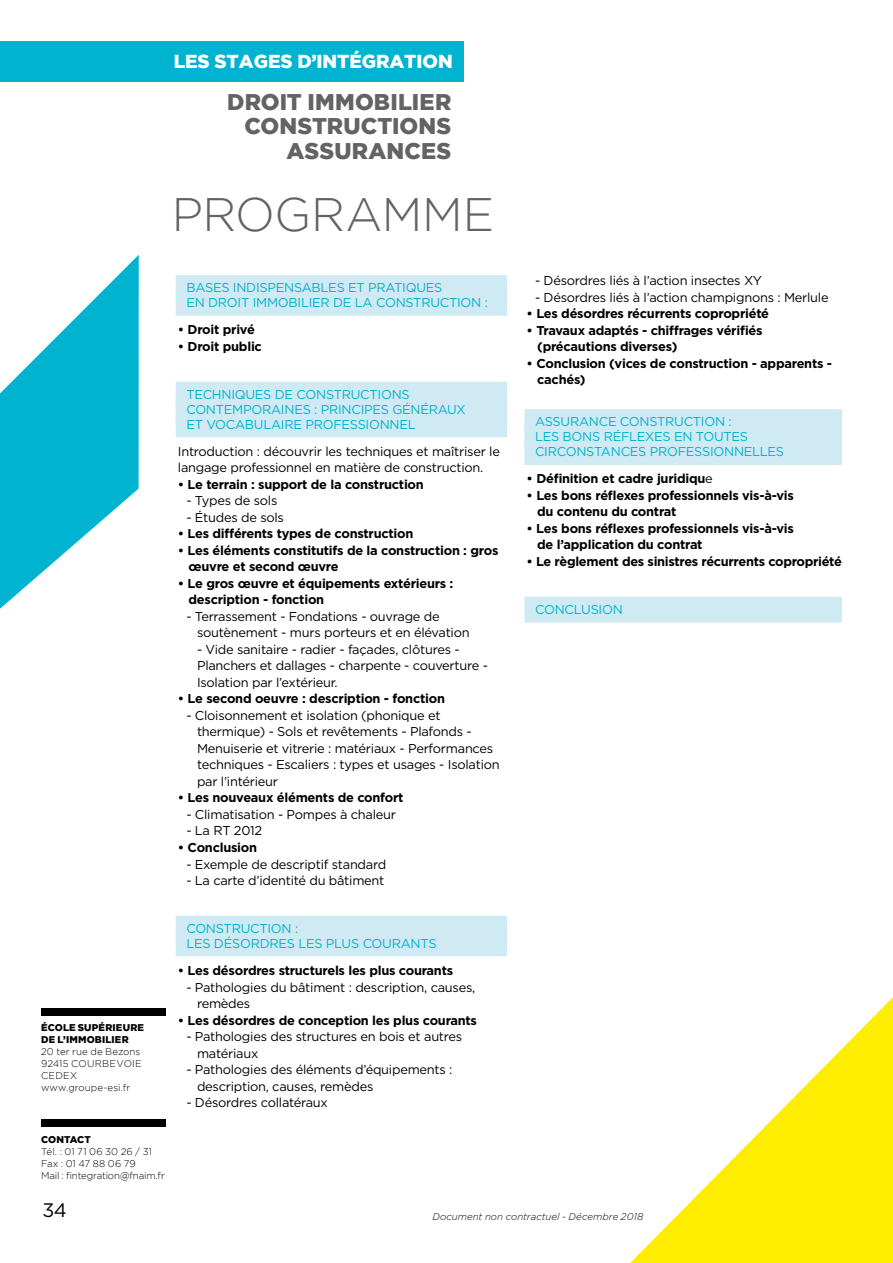
<style>
.page{position:relative;width:893px;height:1263px;background:#fff}
.page>*{position:absolute;margin:0;border:0;box-sizing:border-box;transform-origin:0 0}
.t1{font:300 46.8px "Gotham";letter-spacing:-.01em;color:#646363}
.t2{font:900 22.65px/24.5px "Gotham";letter-spacing:.005em;color:#646363;text-align:right}
.t3{font:19.5px "Gotham";color:#000}
.t4{font:900 18.75px "Gotham";letter-spacing:-.005em;color:#fff}
.t5{font:12.9px/16.5px "Gotham";letter-spacing:-.02em;color:#000}
.t6{font:700 12.9px/16.5px "Gotham";letter-spacing:-.02em;color:#000}
.t7{font:12.9px/15px "Gotham";letter-spacing:-.02em;color:#00b3d0}
.t8{font:300 9.75px/12px "Gotham";letter-spacing:-.015em;color:#000}
.t9{font:300 9.75px/12px "Gotham";letter-spacing:.005em;color:#000}
.t10{font:italic 300 9.75px "Gotham";color:#000}
.t11{font:900 9.75px/12px "Gotham";letter-spacing:.015em;color:#000}
.t12{font:900 9.75px "Gotham";letter-spacing:-.005em;color:#000}
.s1{font-weight:400}
</style>
<div class="page">
<svg style="left:630px;top:997px;width:263px;height:266px"></svg>
<svg style="left:0;top:255px;width:139px;height:354px;fill:#00b3d0"></svg>
<div style="left:0;top:42px;width:464px;height:40px;background:#00b3d0"></div>
<div style="left:41px;top:1008px;width:124px;height:7px;background:#000"></div>
<div style="left:41px;top:1119px;width:124px;height:8px;background:#000"></div>
<div style="left:524px;top:409px;width:318px;height:26px;background:#cfeaf3"></div>
<div style="left:524px;top:424px;width:318px;height:26px;background:#cfeaf3"></div>
<div style="left:524px;top:439px;width:318px;height:26px;background:#cfeaf3"></div>
<div style="left:524px;top:597px;width:318px;height:25px;background:#cfeaf3"></div>
<div style="left:176px;top:275px;width:331px;height:26px;background:#cfeaf3"></div>
<div style="left:176px;top:290px;width:331px;height:26px;background:#cfeaf3"></div>
<div style="left:176px;top:382px;width:331px;height:25px;background:#cfeaf3"></div>
<div style="left:176px;top:397px;width:331px;height:25px;background:#cfeaf3"></div>
<div style="left:176px;top:412px;width:331px;height:25px;background:#cfeaf3"></div>
<div style="left:176px;top:916px;width:331px;height:25px;background:#cfeaf3"></div>
<div style="left:176px;top:931px;width:331px;height:25px;background:#cfeaf3"></div>
<h3 class="t4" style="left:174px;top:50px;width:280px">LES STAGES D’INTÉGRATION</h3>
<h2 class="t2" style="left:227px;top:89px;width:226px">DROIT IMMOBILIER<br>CONSTRUCTIONS<br>ASSURANCES</h2>
<h1 class="t1" style="left:172px;top:189px;width:324px">PROGRAMME</h1>
<p class="t11" style="left:41px;top:1021px;width:104px">ÉCOLE SUPÉRIEURE<br>DE L’IMMOBILIER</p>
<p class="t9" style="left:41px;top:1046px;width:102px">20 ter rue de Bezons<br>92415 COURBEVOIE<br>CEDEX www.groupe-esi.fr</p>
<p class="t12" style="left:41px;top:1133px;width:51px">CONTACT</p>
<p class="t8" style="left:41px;top:1145px;width:125px">Tél. : 01 71 06 30 26 / 31<br>Fax : 01 47 88 06 79<br>Mail : fintegration@fnaim.fr</p>
<p class="t7" style="left:186px;top:280px;width:303px">BASES INDISPENSABLES ET PRATIQUES<br>EN DROIT IMMOBILIER DE LA CONSTRUCTION :</p>
<p class="t6" style="left:178px;top:321px;width:79px">• Droit privé</p>
<p class="t6" style="left:178px;top:338px;width:86px">• Droit public</p>
<p class="t7" style="left:186px;top:386px;width:281px">TECHNIQUES DE CONSTRUCTIONS<br>CONTEMPORAINES : PRINCIPES GÉNÉRAUX<br>ET VOCABULAIRE PROFESSIONNEL</p>
<p class="t5" style="left:178px;top:443px;width:324px">Introduction : découvrir les techniques et maîtriser le langage professionnel en matière de construction.</p>
<p class="t6" style="left:178px;top:476px;width:247px">• Le terrain : support de la construction</p>
<p class="t5" style="left:186px;top:492px;width:92px">- Types de sols</p>
<p class="t5" style="left:186px;top:509px;width:99px">- Études de sols</p>
<p class="t6" style="left:178px;top:525px;width:237px">• Les différents types de construction</p>
<p class="t6" style="left:189px;top:542px;width:311px;text-indent:-11px">• Les éléments constitutifs de la construction : gros œuvre et second œuvre</p>
<p class="t6" style="left:189px;top:575px;width:266px;text-indent:-11px">• Le gros œuvre et équipements extérieurs : description - fonction</p>
<p class="t5" style="left:197px;top:608px;width:274px;text-indent:-11px">- Terrassement - Fondations - ouvrage de soutènement - murs porteurs et en élévation</p>
<p class="t5" style="left:197px;top:641px;width:292px">- Vide sanitaire - radier - façades, clôtures -<br>Planchers et dallages - charpente - couverture -<br>Isolation par l’extérieur.</p>
<p class="t6" style="left:178px;top:690px;width:269px">• Le second oeuvre : description - fonction</p>
<p class="t5" style="left:197px;top:707px;width:304px;text-indent:-11px">- Cloisonnement et isolation (phonique et thermique) - Sols et revêtements - Plafonds - Menuiserie et vitrerie : matériaux - Performances techniques - Escaliers : types et usages - Isolation par l’intérieur</p>
<p class="t6" style="left:178px;top:789px;width:227px">• Les nouveaux éléments de confort</p>
<p class="t5" style="left:186px;top:806px;width:211px">- Climatisation - Pompes à chaleur</p>
<p class="t5" style="left:186px;top:822px;width:77px">- La RT 2012</p>
<p class="t6" style="left:178px;top:839px;width:81px">• Conclusion</p>
<p class="t5" style="left:186px;top:855px;width:201px">- Exemple de descriptif standard</p>
<p class="t5" style="left:186px;top:872px;width:200px">- La carte d’identité du bâtiment</p>
<p class="t7" style="left:186px;top:921px;width:252px">CONSTRUCTION :<br>LES DÉSORDRES LES PLUS COURANTS</p>
<p class="t6" style="left:178px;top:962px;width:277px">• Les désordres structurels les plus courants</p>
<p class="t5" style="left:197px;top:978px;width:280px;text-indent:-11px">- Pathologies du bâtiment : description, causes, remèdes</p>
<p class="t6" style="left:178px;top:1012px;width:301px">• Les désordres de conception les plus courants</p>
<p class="t5" style="left:197px;top:1028px;width:267px;text-indent:-11px">- Pathologies des structures en bois et autres matériaux</p>
<p class="t5" style="left:197px;top:1061px;width:257px;text-indent:-11px">- Pathologies des éléments d’équipements : description, causes, remèdes</p>
<p class="t5" style="left:186px;top:1094px;width:143px">- Désordres collatéraux</p>
<p class="t5" style="left:535px;top:272px;width:228px">- Désordres liés à l’action insectes XY</p>
<p class="t5" style="left:535px;top:289px;width:295px">- Désordres liés à l’action champignons : Merlule</p>
<p class="t6" style="left:527px;top:305px;width:244px">• Les désordres récurrents copropriété</p>
<p class="t6" style="left:537px;top:322px;width:227px;text-indent:-11px">• Travaux adaptés - chiffrages vérifiés (précautions diverses)</p>
<p class="t6" style="left:537px;top:355px;width:296px;text-indent:-11px">• Conclusion (vices de construction - apparents - cachés)</p>
<p class="t7" style="left:535px;top:414px;width:251px">ASSURANCE CONSTRUCTION :<br>LES BONS RÉFLEXES EN TOUTES<br>CIRCONSTANCES PROFESSIONNELLES</p>
<p class="t6" style="left:527px;top:471px;width:188px">• Définition et cadre juridiqu<span class="s1">e</span></p>
<p class="t6" style="left:537px;top:487px;width:258px;text-indent:-11px">• Les bons réflexes professionnels vis-à-vis du contenu du contrat</p>
<p class="t6" style="left:537px;top:520px;width:258px;text-indent:-11px">• Les bons réflexes professionnels vis-à-vis de l’application du contrat</p>
<p class="t6" style="left:527px;top:553px;width:317px">• Le règlement des sinistres récurrents copropriété</p>
<p class="t7" style="left:535px;top:602px;width:89px">CONCLUSION</p>
<h3 class="t3" style="left:43px;top:1197px;width:26px">34</h3>
<p class="t10" style="left:432px;top:1210px;width:212px">Document non contractuel - Décembre 2018</p>
</div>
